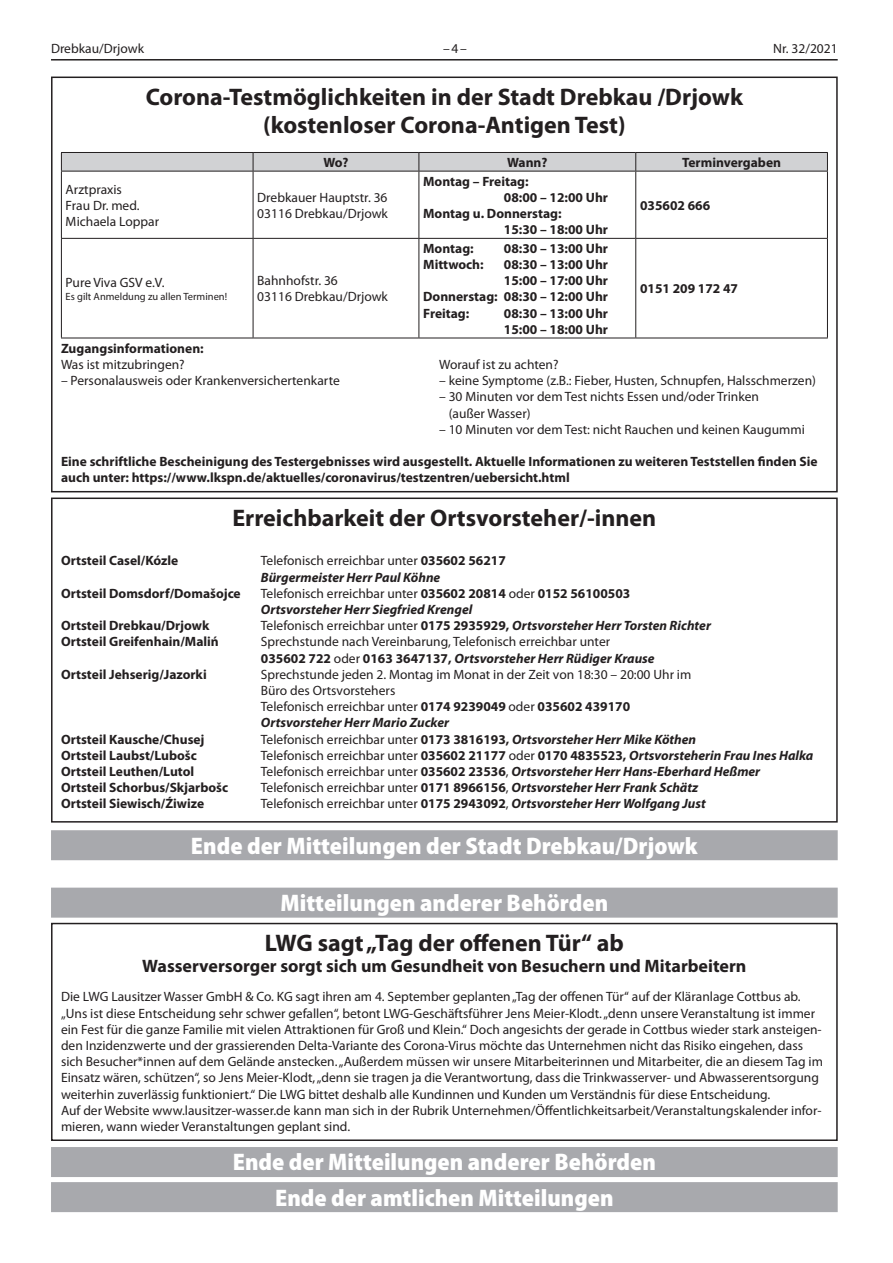
<style>
.page{position:relative;width:893px;height:1263px;background:#fff}
.page>*{position:absolute;margin:0;border:0;box-sizing:border-box;transform-origin:0 0}
.t1{font:700 24px/28.8px "Myriad Pro";color:#231f20;text-align:center}
.t2{font:900 semi-condensed 24px "Myriad Pro";color:#fff}
.t3{font:700 18px "Myriad Pro";color:#231f20}
.t4{font:13.5px/16.2px "Myriad Pro";color:#231f20}
.t5{font:700 13.5px/16.2px "Myriad Pro";color:#231f20}
.t6{font:italic 700 13.5px/16.2px "Myriad Pro";color:#231f20}
.t7{font:10.5px "Myriad Pro";color:#231f20}
.s1{font-weight:700}
.s2{font-weight:700;font-style:italic}
.s3{font-weight:400;font-style:normal}
.s4{font-style:normal}
</style>
<div class="page">
<hr style="left:51px;top:59px;width:787px;height:2px;background:#231f20">
<svg style="left:61px;top:152px;width:767px;height:19px;background:#c3c3c5"></svg>
<hr style="left:61px;top:171px;width:192px;height:1px;background:#231f20">
<hr style="left:61px;top:171px;width:1px;height:67px;background:#231f20">
<hr style="left:253px;top:171px;width:166px;height:1px;background:#231f20">
<hr style="left:253px;top:171px;width:1px;height:67px;background:#231f20">
<hr style="left:419px;top:171px;width:217px;height:1px;background:#231f20">
<hr style="left:419px;top:171px;width:1px;height:67px;background:#231f20">
<hr style="left:636px;top:171px;width:192px;height:1px;background:#231f20">
<hr style="left:635px;top:171px;width:1px;height:67px;background:#231f20">
<hr style="left:827px;top:171px;width:1px;height:67px;background:#231f20">
<hr style="left:61px;top:238px;width:192px;height:1px;background:#231f20">
<hr style="left:61px;top:239px;width:1px;height:99px;background:#231f20">
<hr style="left:253px;top:238px;width:166px;height:1px;background:#231f20">
<hr style="left:253px;top:239px;width:1px;height:99px;background:#231f20">
<hr style="left:419px;top:238px;width:217px;height:1px;background:#231f20">
<hr style="left:419px;top:239px;width:1px;height:99px;background:#231f20">
<hr style="left:636px;top:238px;width:192px;height:1px;background:#231f20">
<hr style="left:635px;top:239px;width:1px;height:99px;background:#231f20">
<hr style="left:827px;top:239px;width:1px;height:99px;background:#231f20">
<hr style="left:61px;top:338px;width:192px;height:1px;background:#231f20">
<hr style="left:253px;top:338px;width:166px;height:1px;background:#231f20">
<hr style="left:419px;top:338px;width:217px;height:1px;background:#231f20">
<hr style="left:636px;top:338px;width:192px;height:1px;background:#231f20">
<div style="left:51px;top:77px;width:787px;height:415px;border:2px solid #231f20"></div>
<div style="left:51px;top:497px;width:787px;height:325px;border:2px solid #231f20"></div>
<div style="left:51px;top:923px;width:787px;height:218px;border:2px solid #231f20"></div>
<div style="left:51px;top:830px;width:787px;height:30px;background:#a8a9ad"></div>
<div style="left:51px;top:1147px;width:787px;height:30px;background:#a8a9ad"></div>
<div style="left:51px;top:888px;width:787px;height:30px;background:#a8a9ad"></div>
<div style="left:51px;top:1182px;width:787px;height:30px;background:#a8a9ad"></div>
<p class="t4" style="left:51px;top:40px;width:95px">Drebkau/Drjowk</p>
<p class="t4" style="left:443px;top:40px;width:25px">–4–</p>
<p class="t4" style="left:773px;top:40px;width:66px">Nr. 32/2021</p>
<h1 class="t1" style="left:146px;top:81px;width:599px">Corona-Testmöglichkeiten in der Stadt Drebkau /Drjowk (kostenloser Corona-Antigen Test)</h1>
<p class="t5" style="left:323px;top:154px;width:27px">Wo?</p>
<p class="t5" style="left:507px;top:154px;width:42px">Wann?</p>
<p class="t5" style="left:682px;top:154px;width:100px">Terminvergaben</p>
<p class="t4" style="left:66px;top:181px;width:95px">Arztpraxis<br>Frau Dr. med.<br>Michaela Loppar</p>
<p class="t4" style="left:257px;top:189px;width:132px">Drebkauer Hauptstr. 36<br>03116 Drebkau/Drjowk</p>
<p class="t5" style="left:423px;top:172px;width:107px">Montag – Freitag:</p>
<p class="t5" style="left:504px;top:189px;width:106px">08:00 – 12:00 Uhr</p>
<p class="t5" style="left:423px;top:205px;width:140px">Montag u. Donnerstag:</p>
<p class="t5" style="left:504px;top:221px;width:106px">15:30 – 18:00 Uhr</p>
<p class="t5" style="left:640px;top:197px;width:72px">035602 666</p>
<p class="t4" style="left:66px;top:274px;width:100px">Pure Viva GSV e.V.</p>
<p class="t7" style="left:66px;top:290px;width:163px">Es gilt Anmeldung zu allen Terminen!</p>
<p class="t4" style="left:257px;top:272px;width:132px">Bahnhofstr. 36<br>03116 Drebkau/Drjowk</p>
<p class="t5" style="left:423px;top:240px;width:52px">Montag:</p>
<p class="t5" style="left:504px;top:240px;width:106px">08:30 – 13:00 Uhr</p>
<p class="t5" style="left:423px;top:256px;width:62px">Mittwoch:</p>
<p class="t5" style="left:504px;top:256px;width:106px">08:30 – 13:00 Uhr</p>
<p class="t5" style="left:504px;top:272px;width:106px">15:00 – 17:00 Uhr</p>
<p class="t5" style="left:423px;top:288px;width:186px">Donnerstag: 08:30 – 12:00 Uhr</p>
<p class="t5" style="left:423px;top:304px;width:48px">Freitag:</p>
<p class="t5" style="left:504px;top:304px;width:106px">08:30 – 13:00 Uhr<br>15:00 – 18:00 Uhr</p>
<p class="t5" style="left:640px;top:280px;width:100px">0151 209 172 47</p>
<p class="t5" style="left:61px;top:340px;width:144px">Zugangsinformationen:</p>
<p class="t4" style="left:61px;top:356px;width:125px">Was ist mitzubringen?</p>
<p class="t4" style="left:439px;top:356px;width:121px">Worauf ist zu achten?</p>
<p class="t4" style="left:61px;top:372px;width:280px">– Personalausweis oder Krankenversichertenkarte</p>
<p class="t4" style="left:439px;top:372px;width:378px">– keine Symptome (z.B.: Fieber, Husten, Schnupfen, Halsschmerzen)</p>
<p class="t4" style="left:449px;top:389px;width:312px;text-indent:-10px">– 30 Minuten vor dem Test nichts Essen und/oder Trinken (außer Wasser)</p>
<p class="t4" style="left:439px;top:421px;width:367px">– 10 Minuten vor dem Test: nicht Rauchen und keinen Kaugummi</p>
<p class="t5" style="left:61px;top:453px;width:758px">Eine schriftliche Bescheinigung des Testergebnisses wird ausgestellt. Aktuelle Informationen zu weiteren Teststellen finden Sie auch unter: https://www.lkspn.de/aktuelles/coronavirus/testzentren/uebersicht.html</p>
<h1 class="t1" style="left:232px;top:502px;width:425px">Erreichbarkeit der Ortsvorsteher/-innen</h1>
<p class="t5" style="left:61px;top:552px;width:119px">Ortsteil Casel/Kózle</p>
<p class="t4" style="left:261px;top:552px;width:246px">Telefonisch erreichbar unter <span class="s1">035602 56217<br></span><span class="s2">Bürgermeister Herr Paul Köhne</span></p>
<p class="t5" style="left:61px;top:585px;width:181px">Ortsteil Domsdorf/Domašojce</p>
<p class="t6" style="left:261px;top:585px;width:371px"><span class="s3">Telefonisch erreichbar unter</span> <span class="s4">035602 20814</span> <span class="s3">oder</span> <span class="s4">0152 56100503<br></span>Ortsvorsteher Herr Siegfried Krengel</p>
<p class="t5" style="left:61px;top:617px;width:150px">Ortsteil Drebkau/Drjowk</p>
<p class="t6" style="left:261px;top:617px;width:452px"><span class="s3">Telefonisch erreichbar unter</span> <span class="s4">0175 2935929,</span> Ortsvorsteher Herr Torsten Richter</p>
<p class="t5" style="left:61px;top:633px;width:159px">Ortsteil Greifenhain/Maliń</p>
<p class="t4" style="left:261px;top:633px;width:395px">Sprechstunde nach Vereinbarung, Telefonisch erreichbar unter<br><span class="s1">035602 722</span> oder <span class="s1">0163 3647137,</span> <span class="s2">Ortsvorsteher Herr Rüdiger Krause</span></p>
<p class="t5" style="left:61px;top:666px;width:147px">Ortsteil Jehserig/Jazorki</p>
<p class="t4" style="left:261px;top:666px;width:432px">Sprechstunde jeden 2. Montag im Monat in der Zeit von 18:30 – 20:00 Uhr im Büro des Ortsvorstehers<br>Telefonisch erreichbar unter <span class="s1">0174 9239049</span> oder <span class="s1">035602 439170<br></span><span class="s2">Ortsvorsteher Herr Mario Zucker</span></p>
<p class="t5" style="left:61px;top:730px;width:145px">Ortsteil Kausche/Chusej</p>
<p class="t6" style="left:261px;top:730px;width:437px"><span class="s3">Telefonisch erreichbar unter</span> <span class="s4">0173 3816193,</span> Ortsvorsteher Herr Mike Köthen</p>
<p class="t5" style="left:61px;top:747px;width:137px">Ortsteil Laubst/Lubošc</p>
<p class="t4" style="left:261px;top:747px;width:554px">Telefonisch erreichbar unter <span class="s1">035602 21177</span> oder <span class="s1">0170 4835523,</span> <span class="s2">Ortsvorsteherin Frau Ines Halka</span></p>
<p class="t5" style="left:61px;top:763px;width:135px">Ortsteil Leuthen/Lutol</p>
<p class="t6" style="left:261px;top:763px;width:501px"><span class="s3">Telefonisch erreichbar unter</span> <span class="s4">035602 23536</span><span class="s3">,</span> Ortsvorsteher Herr Hans-Eberhard Heßmer</p>
<p class="t5" style="left:61px;top:779px;width:169px">Ortsteil Schorbus/Skjarbošc</p>
<p class="t6" style="left:261px;top:779px;width:439px"><span class="s3">Telefonisch erreichbar unter</span> <span class="s4">0171 8966156</span><span class="s3">,</span> Ortsvorsteher Herr Frank Schätz</p>
<p class="t5" style="left:61px;top:795px;width:145px">Ortsteil Siewisch/Źiwize</p>
<p class="t6" style="left:261px;top:795px;width:446px"><span class="s3">Telefonisch erreichbar unter</span> <span class="s4">0175 2943092</span><span class="s3">,</span> Ortsvorsteher Herr Wolfgang Just</p>
<h1 class="t2" style="left:191px;top:830px;width:508px">Ende der Mitteilungen der Stadt Drebkau/Drjowk</h1>
<h1 class="t2" style="left:280px;top:887px;width:329px">Mitteilungen anderer Behörden</h1>
<h1 class="t1" style="left:265px;top:927px;width:361px">LWG sagt „Tag der offenen Tür“ ab</h1>
<h2 class="t3" style="left:142px;top:954px;width:606px">Wasserversorger sorgt sich um Gesundheit von Besuchern und Mitarbeitern</h2>
<p class="t4" style="left:61px;top:988px;width:763px">Die LWG Lausitzer Wasser GmbH &amp; Co. KG sagt ihren am 4. September geplanten „Tag der offenen Tür“ auf der Kläranlage Cottbus ab. „Uns ist diese Entscheidung sehr schwer gefallen“, betont LWG-Geschäftsführer Jens Meier-Klodt. „denn unsere Veranstaltung ist immer ein Fest für die ganze Familie mit vielen Attraktionen für Groß und Klein.“ Doch angesichts der gerade in Cottbus wieder stark ansteigen&shy;den Inzidenzwerte und der grassierenden Delta-Variante des Corona-Virus möchte das Unternehmen nicht das Risiko eingehen, dass sich Besucher*innen auf dem Gelände anstecken. „Außerdem müssen wir unsere Mitarbeiterinnen und Mitarbeiter, die an diesem Tag im Einsatz wären, schützen“, so Jens Meier-Klodt, „denn sie tragen ja die Verantwortung, dass die Trinkwasserver- und Abwasserentsorgung weiterhin zuverlässig funktioniert.“ Die LWG bittet deshalb alle Kundinnen und Kunden um Verständnis für diese Entscheidung.<br>Auf der Website www.lausitzer-wasser.de kann man sich in der Rubrik Unternehmen/Öffentlichkeitsarbeit/Veranstaltungskalender infor&shy;mieren, wann wieder Veranstaltungen geplant sind.</p>
<h1 class="t2" style="left:233px;top:1146px;width:425px">Ende der Mitteilungen anderer Behörden</h1>
<h1 class="t2" style="left:275px;top:1181px;width:340px">Ende der amtlichen Mitteilungen</h1>
</div>
